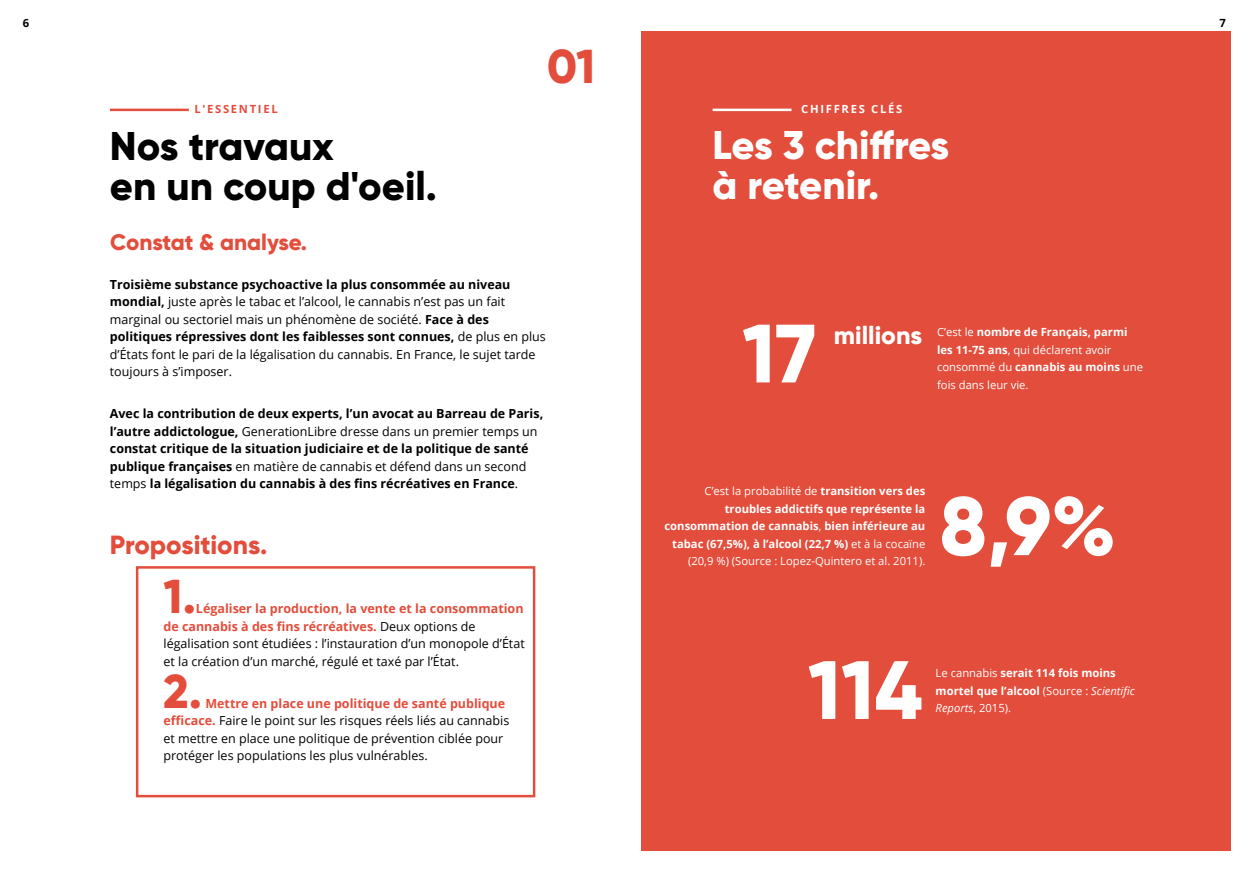
<style>
.page{position:relative;width:1248px;height:886px;background:#fff}
.page>*{position:absolute;margin:0;border:0;box-sizing:border-box;transform-origin:0 0}
.t1{font:800 82.5px "Gilroy";color:#fff}
.t2{font:800 47.5px "Gilroy";color:#e34d3b}
.t3{font:800 40px/40px "Gilroy";color:#000}
.t4{font:800 40px/40px "Gilroy";letter-spacing:-.005em;color:#fff}
.t5{font:800 26.25px "Gilroy";color:#e34d3b}
.t6{font:800 25px "Gilroy";color:#fff}
.t7{font:800 22.5px "Gilroy";color:#e34d3b}
.t8{font:12.5px/17.5px "Open Sans";color:#000}
.t9{font:700 12.5px/17.5px "Open Sans";color:#000}
.t10{font:700 11.25px/17.5px "Open Sans";color:#fff}
.t11{font:11.25px "Open Sans";color:#fff}
.t12{font:700 11.25px "Open Sans";letter-spacing:.15em;color:#fff}
.t13{font:700 11.25px "Open Sans";letter-spacing:.15em;color:#e34d3b}
.t14{font:700 11.25px "Open Sans";color:#000}
.s1{font-weight:700}
.s2{font-weight:400}
.s3{font-weight:700;color:#e34d3b}
.s4{font-weight:400;font-style:italic}
</style>
<div class="page">
<hr style="left:110px;top:109px;width:79px;height:2px;background:#e34d3b">
<div style="left:641px;top:31px;width:589px;height:819px;background:#e34d3b"></div>
<hr style="left:712px;top:109px;width:79px;height:2px;background:#fff">
<div style="left:136px;top:566px;width:399px;height:231px;border:2px solid #e34d3b"></div>
<p class="t14" style="left:23px;top:15px;width:8px">6</p>
<p class="t14" style="left:1219px;top:15px;width:8px">7</p>
<p class="t13" style="left:194px;top:101px;width:85px">L'ESSENTIEL</p>
<h3 class="t3" style="left:110px;top:126px;width:328px">Nos travaux<br>en un coup d'oeil.</h3>
<h2 class="t2" style="left:547px;top:37px;width:50px">01</h2>
<h3 class="t7" style="left:110px;top:228px;width:199px">Constat &amp; analyse.</h3>
<p class="t8" style="left:110px;top:275px;width:437px"><span class="s1">Troisième substance psychoactive la plus consommée au niveau mondial,</span> juste après le tabac et l’alcool, le cannabis n’est pas un fait marginal ou sectoriel mais un phénomène de société. <span class="s1">Face à des politiques répressives dont les faiblesses sont connues,</span> de plus en plus d’États font le pari de la légalisation du cannabis. En France, le sujet tarde toujours à s’imposer.</p>
<p class="t9" style="left:110px;top:405px;width:435px">Avec la contribution de deux experts, l’un avocat au Barreau de Paris, l’autre addictologue, <span class="s2">GenerationLibre dresse dans un premier temps un </span>constat critique de la situation judiciaire et de la politique de santé publique françaises <span class="s2">en matière de cannabis et défend dans un second temps</span> la légalisation du cannabis à des fins récréatives en France<span class="s2">.</span></p>
<h3 class="t5" style="left:110px;top:528px;width:159px">Propositions.</h3>
<h2 class="t2" style="left:163px;top:567px;width:34px">1.</h2>
<p class="t8" style="left:163px;top:600px;width:363px;text-indent:32px"><span class="s3">Légaliser la production, la vente et la consommation de cannabis à des fins récréatives.</span> Deux options de légalisation sont étudiées : l’instauration d’un monopole d’État et la création d’un marché, régulé et taxé par l’État.</p>
<h2 class="t2" style="left:163px;top:661px;width:40px">2.</h2>
<p class="t8" style="left:163px;top:694px;width:347px;text-indent:42px"><span class="s3">Mettre en place une politique de santé publique efficace.</span> Faire le point sur les risques réels liés au cannabis et mettre en place une politique de prévention ciblée pour protéger les populations les plus vulnérables.</p>
<p class="t12" style="left:801px;top:101px;width:102px">CHIFFRES CLÉS</p>
<h3 class="t4" style="left:712px;top:125px;width:238px">Les 3 chiffres à retenir.</h3>
<h1 class="t1" style="left:742px;top:302px;width:75px">17</h1>
<h3 class="t6" style="left:833px;top:319px;width:90px">millions</h3>
<p class="t10" style="left:936px;top:323px;width:207px"><span class="s2">C’est le</span> nombre de Français, parmi les 11-75 ans<span class="s2">, qui déclarent avoir consommé du</span> cannabis au moins <span class="s2">une</span></p>
<p class="t11" style="left:936px;top:377px;width:93px">fois dans leur vie.</p>
<p class="t10" style="left:664px;top:482px;width:262px;text-align:right"><span class="s2">C’est la probabilité de</span> transition vers des troubles addictifs que représente la consommation de cannabis<span class="s2">,</span> bien inférieure au tabac (67,5%), à l’alcool (22,7 %) <span class="s2">et à la cocaïne (20,9 %) (Source : Lopez-Quintero et al. 2011).</span></p>
<h1 class="t1" style="left:939px;top:474px;width:178px">8,9%</h1>
<h1 class="t1" style="left:807px;top:638px;width:116px">114</h1>
<p class="t10" style="left:935px;top:664px;width:201px"><span class="s2">Le cannabis</span> serait 114 fois moins mortel que l’alcool <span class="s2">(Source :</span> <span class="s4">Scientific<br>Reports</span><span class="s2">, 2015).</span></p>
</div>
